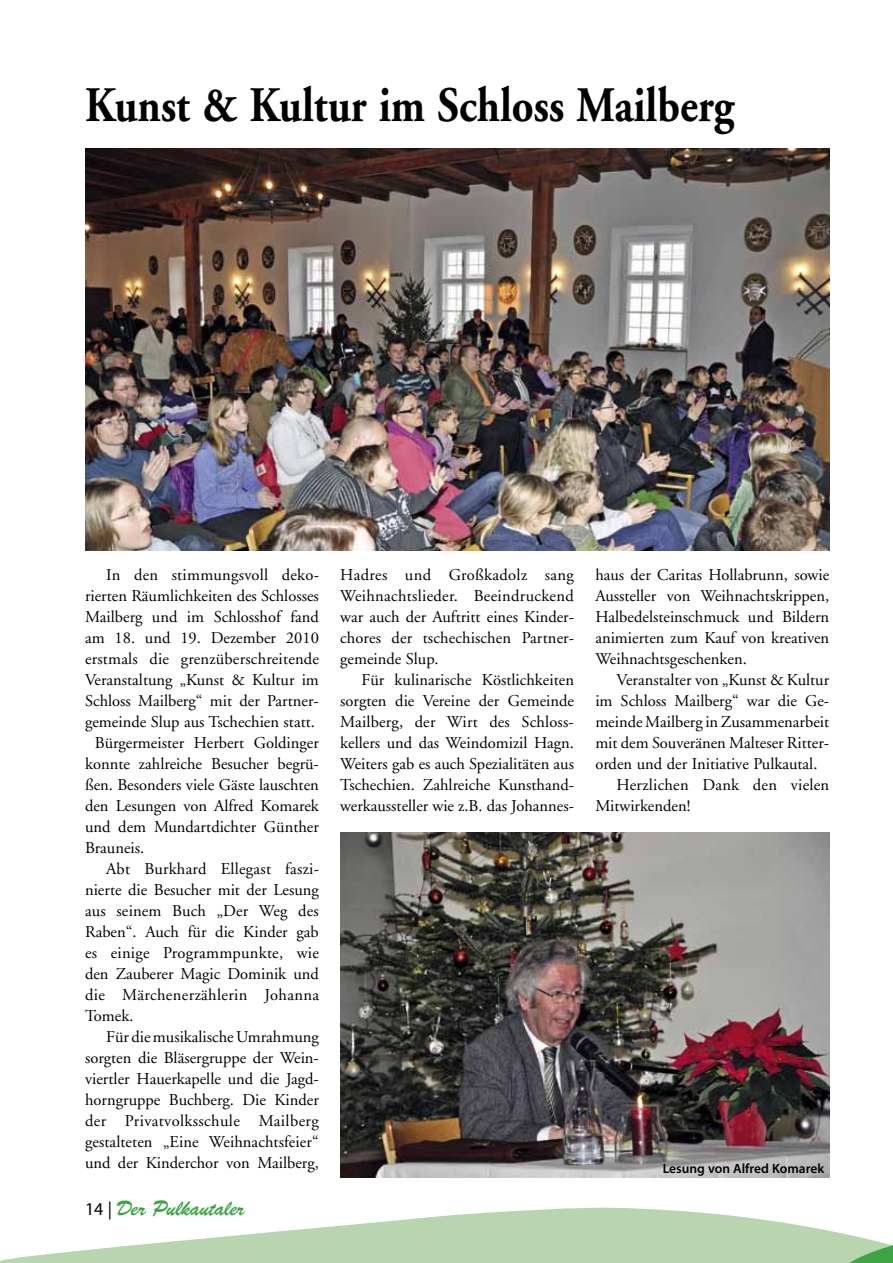
<style>
.page{position:relative;width:893px;height:1263px;background:#fff}
.page>*{position:absolute;margin:0;border:0;box-sizing:border-box;transform-origin:0 0}
.t1{font:700 49.5px "Adobe Garamond";color:#000;scale:.86 1}
.t2{font:21px "Brush Script BT";color:#3da345}
.t3{font:16.5px/21px "Adobe Garamond";color:#000;text-align:justify}
.t4{font:16.5px "Adobe Garamond";letter-spacing:.025em;color:#000}
.t5{font:16.5px "Adobe Garamond";letter-spacing:.02em;color:#000}
.t6{font:600 13.5px "Myriad Pro";color:#000}
.s1{font-family:"Myriad Pro";font-size:18px;color:#000}
</style>
<div class="page">
<svg style="left:0;top:1207px;width:842px;height:56px;fill:#b8d5af"></svg>
<svg style="left:842px;top:1233px;width:51px;height:30px"></svg>
<img style="left:85px;top:149px;width:744px;height:402px">
<img style="left:340px;top:832px;width:489px;height:346px">
<h1 class="t1" style="left:85px;top:79px;width:756px">Kunst &amp; Kultur im Schloss Mailberg</h1>
<p class="t3" style="left:106px;top:564px;width:214px">In den stimmungsvoll deko-</p>
<p class="t3" style="left:85px;top:585px;width:235px">rierten Räumlichkeiten des Schlosses</p>
<p class="t3" style="left:85px;top:606px;width:235px">Mailberg und im Schlosshof fand</p>
<p class="t3" style="left:85px;top:627px;width:235px">am 18. und 19. Dezember 2010</p>
<p class="t3" style="left:85px;top:648px;width:236px">erstmals die grenzüberschreitende</p>
<p class="t3" style="left:85px;top:669px;width:235px">Veranstaltung „Kunst &amp; Kultur im</p>
<p class="t3" style="left:85px;top:690px;width:235px">Schloss Mailberg“ mit der Partner-</p>
<p class="t3" style="left:85px;top:711px;width:231px">gemeinde Slup aus Tschechien statt.</p>
<p class="t3" style="left:95px;top:732px;width:226px">Bürgermeister Herbert Goldinger</p>
<p class="t3" style="left:85px;top:753px;width:235px">konnte zahlreiche Besucher begrü-</p>
<p class="t3" style="left:85px;top:774px;width:235px">ßen. Besonders viele Gäste lauschten</p>
<p class="t3" style="left:85px;top:795px;width:235px">den Lesungen von Alfred Komarek</p>
<p class="t3" style="left:85px;top:816px;width:235px">und dem Mundartdichter Günther</p>
<p class="t3" style="left:85px;top:837px;width:61px">Brauneis.</p>
<p class="t3" style="left:106px;top:858px;width:214px">Abt Burkhard Ellegast faszi-</p>
<p class="t3" style="left:85px;top:879px;width:235px">nierte die Besucher mit der Lesung</p>
<p class="t3" style="left:85px;top:900px;width:235px">aus seinem Buch „Der Weg des</p>
<p class="t3" style="left:85px;top:921px;width:235px">Raben“. Auch für die Kinder gab</p>
<p class="t3" style="left:85px;top:942px;width:235px">es einige Programmpunkte, wie</p>
<p class="t3" style="left:85px;top:963px;width:235px">den Zauberer Magic Dominik und</p>
<p class="t5" style="left:85px;top:986px;width:236px">die Märchenerzählerin Johanna</p>
<p class="t3" style="left:85px;top:1005px;width:50px">Tomek.</p>
<p class="t3" style="left:106px;top:1026px;width:214px">Für die musikalische Umrahmung</p>
<p class="t3" style="left:85px;top:1048px;width:235px">sorgten die Bläsergruppe der Wein-</p>
<p class="t3" style="left:85px;top:1069px;width:235px">viertler Hauerkapelle und die Jagd-</p>
<p class="t3" style="left:85px;top:1090px;width:235px">horngruppe Buchberg. Die Kinder</p>
<p class="t4" style="left:85px;top:1112px;width:235px">der Privatvolksschule Mailberg</p>
<p class="t3" style="left:85px;top:1132px;width:235px">gestalteten „Eine Weihnachtsfeier“</p>
<p class="t3" style="left:85px;top:1153px;width:235px">und der Kinderchor von Mailberg,</p>
<p class="t2" style="left:85px;top:1195px;width:161px"><span class="s1">14 |</span> Der Pulkautaler</p>
<p class="t3" style="left:340px;top:565px;width:235px">Hadres und Großkadolz sang Weihnachtslieder. Beeindruckend war auch der Auftritt eines Kinder&shy;chores der tschechischen Partner&shy;gemeinde Slup.</p>
<p class="t3" style="left:340px;top:670px;width:235px;text-indent:21px">Für kulinarische Köstlichkeiten sorgten die Vereine der Gemeinde Mailberg, der Wirt des Schloss&shy;kellers und das Weindomizil Hagn.<br>Weiters gab es auch Spezialitäten aus Tschechien. Zahlreiche Kunsthand&shy;werkaussteller wie z.B. das Johannes-</p>
<p class="t3" style="left:595px;top:565px;width:235px">haus der Caritas Hollabrunn, sowie Aussteller von Weihnachtskrippen, Halbedelsteinschmuck und Bildern animierten zum Kauf von kreativen Weihnachtsgeschenken.</p>
<p class="t3" style="left:617px;top:670px;width:214px">Veranstalter von „Kunst &amp; Kultur</p>
<p class="t3" style="left:595px;top:691px;width:235px">im Schloss Mailberg“ war die Ge-</p>
<p class="t3" style="left:595px;top:712px;width:235px">meinde Mailberg in Zusammenarbeit</p>
<p class="t3" style="left:595px;top:733px;width:235px">mit dem Souveränen Malteser Ritter-</p>
<p class="t3" style="left:595px;top:754px;width:224px">orden und der Initiative Pulkautal.</p>
<p class="t3" style="left:617px;top:775px;width:214px">Herzlichen Dank den vielen</p>
<p class="t3" style="left:595px;top:796px;width:97px">Mitwirkenden!</p>
<p class="t6" style="left:663px;top:1160px;width:163px">Lesung von Alfred Komarek</p>
</div>
